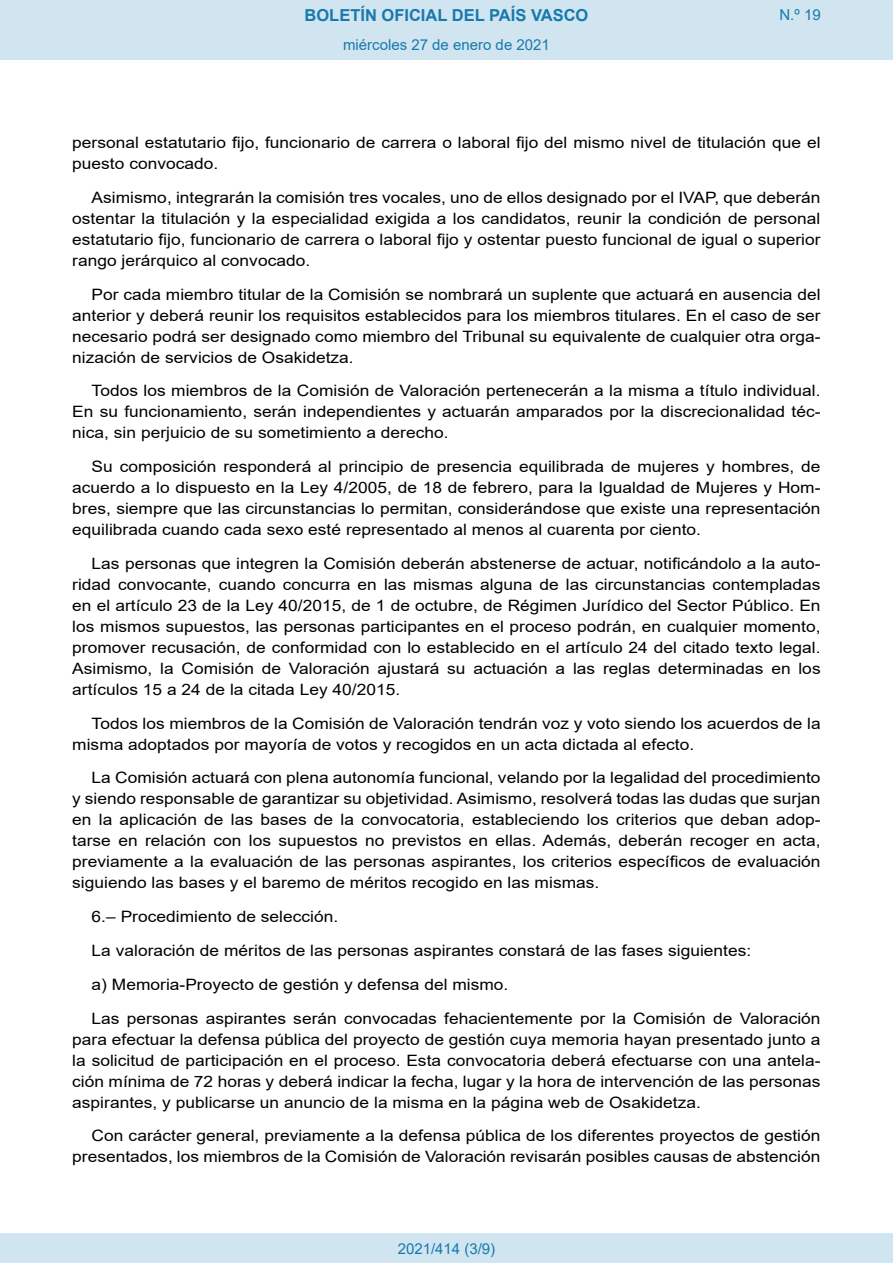
<style>
.page{position:relative;width:893px;height:1263px;background:#fff}
.page>*{position:absolute;margin:0;border:0;box-sizing:border-box;transform-origin:0 0}
.t1{font:700 16.5px "Arial";color:#1879ad}
.BOPVDetalle{font:15.6px/21px "Arial";color:#000;text-align:justify;scale:1.11 1}
.Paginacion_Centro{font:15px "Arial";color:#1879ad}
</style>
<div class="page">
<div style="left:0;top:0;width:893px;height:60px;background:#d0e5f0"></div>
<div style="left:0;top:1233px;width:893px;height:30px;background:#d0e5f0"></div>
<p class="t1" style="left:305px;top:3px;width:285px">BOLETÍN OFICIAL DEL PAÍS VASCO</p>
<p class="Paginacion_Centro" style="left:343px;top:35px;width:208px">miércoles 27 de enero de 2021</p>
<p class="Paginacion_Centro" style="left:779px;top:5px;width:43px">N.º 19</p>
<p class="BOPVDetalle" style="left:72px;top:132px;width:676px">personal estatutario fijo, funcionario de carrera o laboral fijo del mismo nivel de titulación que el puesto convocado.</p>
<p class="BOPVDetalle" style="left:72px;top:187px;width:676px;text-indent:19px">Asimismo, integrarán la comisión tres vocales, uno de ellos designado por el IVAP, que deberán ostentar la titulación y la especialidad exigida a los candidatos, reunir la condición de personal estatutario fijo, funcionario de carrera o laboral fijo y ostentar puesto funcional de igual o superior rango jerárquico al convocado.</p>
<p class="BOPVDetalle" style="left:72px;top:284px;width:676px;text-indent:19px">Por cada miembro titular de la Comisión se nombrará un suplente que actuará en ausencia del anterior y deberá reunir los requisitos establecidos para los miembros titulares. En el caso de ser necesario podrá ser designado como miembro del Tribunal su equivalente de cualquier otra orga&shy;nización de servicios de Osakidetza.</p>
<p class="BOPVDetalle" style="left:72px;top:380px;width:676px;text-indent:19px">Todos los miembros de la Comisión de Valoración pertenecerán a la misma a título individual.<br>En su funcionamiento, serán independientes y actuarán amparados por la discrecionalidad téc&shy;nica, sin perjuicio de su sometimiento a derecho.</p>
<p class="BOPVDetalle" style="left:72px;top:456px;width:676px;text-indent:19px">Su composición responderá al principio de presencia equilibrada de mujeres y hombres, de acuerdo a lo dispuesto en la Ley 4/2005, de 18 de febrero, para la Igualdad de Mujeres y Hom&shy;bres, siempre que las circunstancias lo permitan, considerándose que existe una representación equilibrada cuando cada sexo esté representado al menos al cuarenta por ciento.</p>
<p class="BOPVDetalle" style="left:72px;top:553px;width:676px;text-indent:19px">Las personas que integren la Comisión deberán abstenerse de actuar, notificándolo a la auto&shy;ridad convocante, cuando concurra en las mismas alguna de las circunstancias contempladas en el artículo 23 de la Ley 40/2015, de 1 de octubre, de Régimen Jurídico del Sector Público. En los mismos supuestos, las personas participantes en el proceso podrán, en cualquier momento, promover recusación, de conformidad con lo establecido en el artículo 24 del citado texto legal.<br>Asimismo, la Comisión de Valoración ajustará su actuación a las reglas determinadas en los artículos 15 a 24 de la citada Ley 40/2015.</p>
<p class="BOPVDetalle" style="left:72px;top:713px;width:676px;text-indent:19px">Todos los miembros de la Comisión de Valoración tendrán voz y voto siendo los acuerdos de la misma adoptados por mayoría de votos y recogidos en un acta dictada al efecto.</p>
<p class="BOPVDetalle" style="left:72px;top:767px;width:676px;text-indent:19px">La Comisión actuará con plena autonomía funcional, velando por la legalidad del procedimiento y siendo responsable de garantizar su objetividad. Asimismo, resolverá todas las dudas que surjan en la aplicación de las bases de la convocatoria, estableciendo los criterios que deban adop&shy;tarse en relación con los supuestos no previstos en ellas. Además, deberán recoger en acta, previamente a la evaluación de las personas aspirantes, los criterios específicos de evaluación siguiendo las bases y el baremo de méritos recogido en las mismas.</p>
<p class="BOPVDetalle" style="left:92px;top:906px;width:224px">6.– Procedimiento de selección.</p>
<p class="BOPVDetalle" style="left:92px;top:940px;width:596px">La valoración de méritos de las personas aspirantes constará de las fases siguientes:</p>
<p class="BOPVDetalle" style="left:92px;top:974px;width:377px">a) Memoria-Proyecto de gestión y defensa del mismo.</p>
<p class="BOPVDetalle" style="left:72px;top:1007px;width:676px;text-indent:19px">Las personas aspirantes serán convocadas fehacientemente por la Comisión de Valoración para efectuar la defensa pública del proyecto de gestión cuya memoria hayan presentado junto a la solicitud de participación en el proceso. Esta convocatoria deberá efectuarse con una antela&shy;ción mínima de 72 horas y deberá indicar la fecha, lugar y la hora de intervención de las personas aspirantes, y publicarse un anuncio de la misma en la página web de Osakidetza.</p>
<p class="BOPVDetalle" style="left:72px;top:1125px;width:676px;text-align:right">Con carácter general, previamente a la defensa pública de los diferentes proyectos de gestión presentados, los miembros de la Comisión de Valoración revisarán posibles causas de abstención</p>
<p class="Paginacion_Centro" style="left:398px;top:1238px;width:99px">2021/414 (3/9)</p>
</div>
